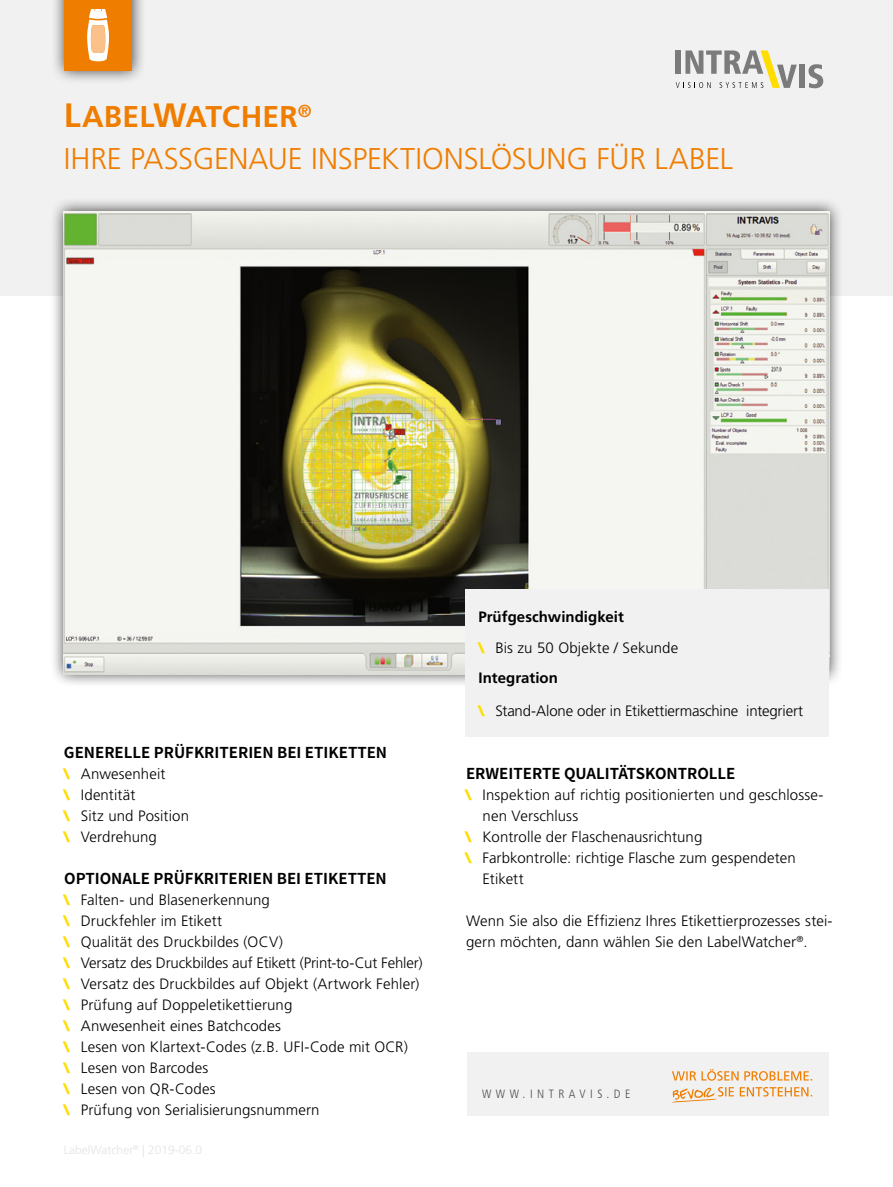
<style>
.page{position:relative;width:893px;height:1187px;background:#fff}
.page>*{position:absolute;margin:0;border:0;box-sizing:border-box;transform-origin:0 0}
.t1{font:300 30px/42px "Frutiger LT Std";letter-spacing:-.005em;color:#ef7d00}
.t2{font:300 15px/21px "Frutiger LT Std";letter-spacing:.01em;color:#000}
.t3{font:700 15px "Source Han Sans JP";color:#000}
.t4{font:700 15px/30.8px "Frutiger LT Std";letter-spacing:.005em;color:#000}
.t5{font:300 15px "Frutiger LT Std";letter-spacing:-.01em;color:#000}
.t6{font:300 condensed 12px "Frutiger LT Std";letter-spacing:.375em;color:#4a4a49}
.s1{font-weight:700;font-size:33.75px}
.s2{font-weight:700}
.s3{font-weight:900;color:#fd0}
.s4{font-weight:300}
</style>
<div class="page">
<div style="left:0;top:0;width:893px;height:295px;background:#f1f1f1"></div>
<div style="left:50px;top:197px;width:793px;height:491px;background:#000;opacity:.75"></div>
<img style="left:64px;top:211px;width:765px;height:463px">
<svg style="left:676px;top:50px;width:121px;height:38px"></svg>
<div style="left:799px;top:65px;width:6px;height:23px;background:#7c7b7b"></div>
<svg style="left:808px;top:64px;width:15px;height:24px"></svg>
<div style="left:50px;top:0;width:96px;height:84px;background:#000;opacity:.75"></div>
<div style="left:64px;top:0;width:68px;height:70px;background:#ef7d00"></div>
<svg style="left:87px;top:9px;width:22px;height:52px"></svg>
<div style="left:466px;top:589px;width:363px;height:147px;background:#f1f1f1"></div>
<div style="left:468px;top:1051px;width:361px;height:64px;background:#f1f1f1"></div>
<svg style="left:672px;top:1069px;width:140px;height:11px"></svg>
<svg style="left:672px;top:1087px;width:140px;height:15px"></svg>
<h1 class="t1" style="left:64px;top:96px;width:671px"><span class="s1">L</span><span class="s2">ABEL</span><span class="s1">W</span><span class="s2">ATCHER</span><sup>®<br></sup>IHRE PASSGENAUE INSPEKTIONSLÖSUNG FÜR LABEL</h1>
<p class="t3" style="left:64px;top:743px;width:325px">GENERELLE PRÜFKRITERIEN BEI ETIKETTEN</p>
<p class="t2" style="left:64px;top:763px;width:127px"><span class="s3">\</span> Anwesenheit<br><span class="s3">\</span> Identität<br><span class="s3">\</span> Sitz und Position <span class="s3">\</span> Verdrehung</p>
<p class="t3" style="left:64px;top:869px;width:324px">OPTIONALE PRÜFKRITERIEN BEI ETIKETTEN</p>
<p class="t2" style="left:64px;top:889px;width:360px"><span class="s3">\</span> Falten- und Blasenerkennung<br><span class="s3">\</span> Druckfehler im Etikett<br><span class="s3">\</span> Qualität des Druckbildes (OCV)<br><span class="s3">\</span> Versatz des Druckbildes auf Etikett (Print-to-Cut Fehler) <span class="s3">\</span> Versatz des Druckbildes auf Objekt (Artwork Fehler) <span class="s3">\</span> Prüfung auf Doppeletikettierung<br><span class="s3">\</span> Anwesenheit eines Batchcodes<br><span class="s3">\</span> Lesen von Klartext-Codes (z.B. UFI-Code mit OCR)<br><span class="s3">\</span> Lesen von Barcodes<br><span class="s3">\</span> Lesen von QR-Codes<br><span class="s3">\</span> Prüfung von Serialisierungsnummern</p>
<p class="t4" style="left:478px;top:601px;width:201px">Prüfgeschwindigkeit<br><span class="s3">\</span> <span class="s4">Bis zu 50 Objekte / Sekunde<br></span>Integration</p>
<p class="t5" style="left:478px;top:702px;width:326px"><span class="s3">\</span> Stand-Alone oder in Etikettiermaschine integriert</p>
<p class="t3" style="left:466px;top:764px;width:271px">ERWEITERTE QUALITÄTSKONTROLLE</p>
<p class="t2" style="left:466px;top:784px;width:359px"><span class="s3">\</span> Inspektion auf richtig positionierten und geschlosse-</p>
<p class="t2" style="left:483px;top:805px;width:97px">nen Verschluss</p>
<p class="t2" style="left:466px;top:826px;width:238px"><span class="s3">\</span> Kontrolle der Flaschenausrichtung</p>
<p class="t2" style="left:466px;top:847px;width:332px"><span class="s3">\</span> Farbkontrolle: richtige Flasche zum gespendeten</p>
<p class="t2" style="left:483px;top:868px;width:43px">Etikett</p>
<p class="t2" style="left:466px;top:910px;width:368px">Wenn Sie also die Effizienz Ihres Etikettierprozesses stei&shy;gern möchten, dann wählen Sie den LabelWatcher<sup>®</sup>.</p>
<p class="t6" style="left:482px;top:1086px;width:150px">WWW.INTRAVIS.DE</p>
</div>
